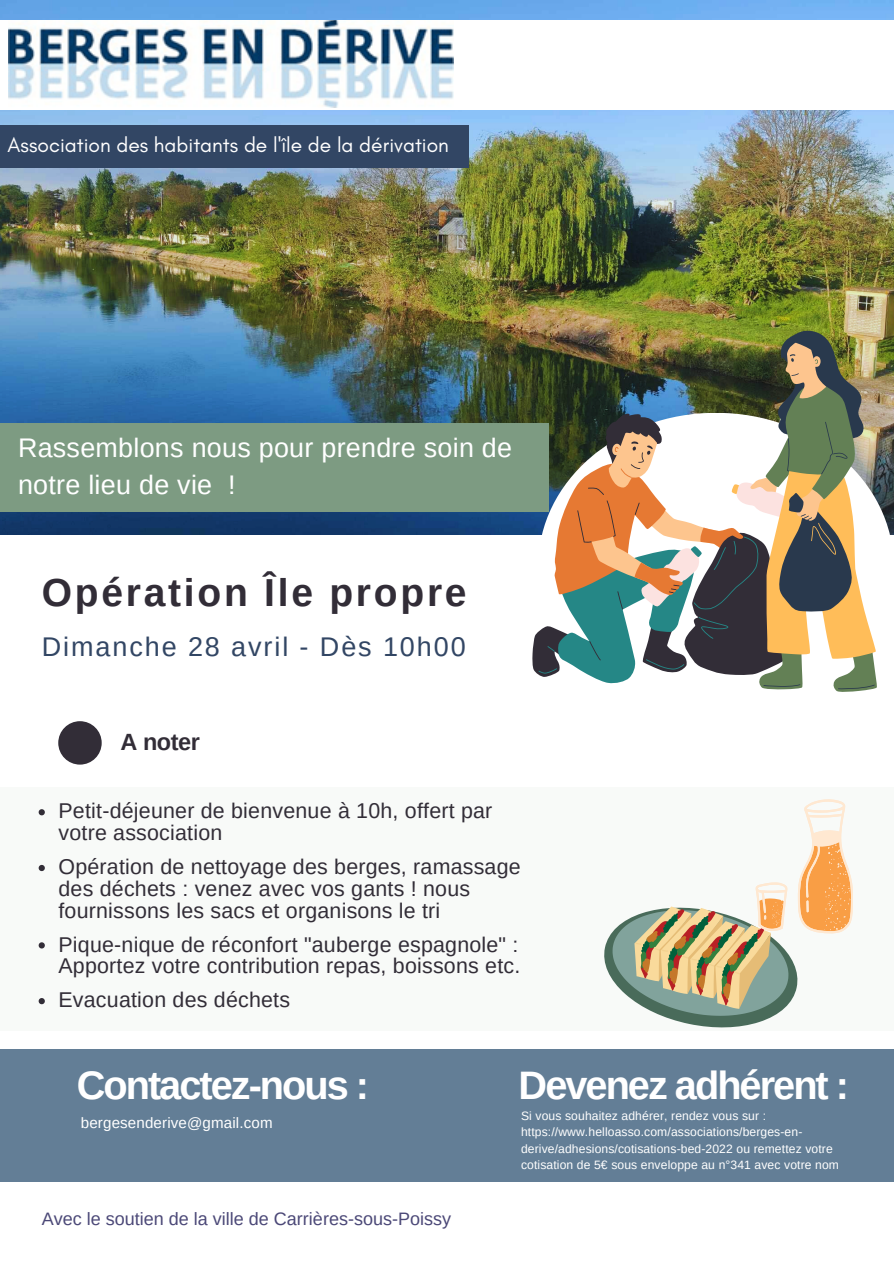
<style>
.page{position:relative;width:894px;height:1264px;background:#fff}
.page>*{position:absolute;margin:0;border:0;box-sizing:border-box;transform-origin:0 0}
.t1{font:700 39.75px "Arimo";letter-spacing:-.05em;color:#fff}
.t2{font:700 39px "Arimo";letter-spacing:.07em;color:#322d37}
.t3{font:27px "Arimo";letter-spacing:.07em;color:#324664}
.t4{font:26.85px/37.2px "Arimo";letter-spacing:.01em;color:#fff}
.t5{font:700 23.4px "Arimo";letter-spacing:-.02em;color:#322d37}
.t6{font:21.3px/21.6px "Arimo";letter-spacing:.01em;color:#322d37}
.t7{font:21px "Glacial Indifference";color:#fff}
.t8{font:18px "Arimo";color:#4b4877}
.t9{font:15.15px "Arimo";letter-spacing:.01em;color:#fff}
.t10{font:12.15px/16.2px "Arimo";letter-spacing:.01em;color:#fff}
</style>
<div class="page">
<img style="left:0;top:0;width:893px;height:534px">
<div style="left:0;top:20px;width:893px;height:90px;background:#fff"></div>
<img style="left:9px;top:21px;width:444px;height:87px">
<div style="left:538px;top:413px;width:355px;height:306px;background:#fff;border-radius:50%"></div>
<div style="left:0;top:423px;width:548px;height:88px;background:#7d9b82"></div>
<div style="left:0;top:1049px;width:893px;height:132px;background:#637e96"></div>
<div style="left:0;top:125px;width:468px;height:42px;background:#324664"></div>
<div style="left:0;top:787px;width:893px;height:243px;background:#f8faf8"></div>
<div style="left:58px;top:721px;width:44px;height:43px;background:#322d37;border-radius:50%"></div>
<svg style="left:604px;top:799px;width:249px;height:229px"></svg>
<img style="left:532px;top:329px;width:345px;height:363px">
<svg style="left:39px;top:809px;width:6px;height:6px"></svg>
<svg style="left:39px;top:864px;width:6px;height:7px"></svg>
<svg style="left:39px;top:942px;width:6px;height:6px"></svg>
<svg style="left:39px;top:998px;width:6px;height:6px"></svg>
<p class="t7" style="left:8px;top:132px;width:442px">Association des habitants de l'île de la dérivation</p>
<p class="t4" style="left:18px;top:429px;width:495px">Rassemblons nous pour prendre soin de notre lieu de vie !</p>
<h2 class="t2" style="left:42px;top:570px;width:426px">Opération Île propre</h2>
<h5 class="t3" style="left:42px;top:631px;width:425px">Dimanche 28 avril - Dès 10h00</h5>
<p class="t5" style="left:120px;top:729px;width:81px">A noter</p>
<p class="t6" style="left:58px;top:800px;width:435px">Petit-déjeuner de bienvenue à 10h, offert par votre association</p>
<p class="t6" style="left:58px;top:856px;width:463px">Opération de nettoyage des berges, ramassage des déchets : venez avec vos gants ! nous fournissons les sacs et organisons le tri</p>
<h1 class="t6" style="left:58px;top:933px;width:463px">Pique-nique de réconfort "auberge espagnole" :<br>Apportez votre contribution repas, boissons etc.</h1>
<h2 class="t6" style="left:58px;top:989px;width:233px">Evacuation des déchets</h2>
<p class="t1" style="left:77px;top:1062px;width:294px">Contactez-nous :</p>
<h3 class="t9" style="left:81px;top:1113px;width:193px">bergesenderive@gmail.com</h3>
<p class="t8" style="left:42px;top:1208px;width:410px">Avec le soutien de la ville de Carrières-sous-Poissy</p>
<p class="t1" style="left:518px;top:1062px;width:332px">Devenez adhérent :</p>
<p class="t10" style="left:521px;top:1107px;width:319px">Si vous souhaitez adhérer, rendez vous sur : https://www.helloasso.com/associations/berges-en&shy;derive/adhesions/cotisations-bed-2022 ou remettez votre cotisation de 5€ sous enveloppe au n°341 avec votre nom</p>
</div>
